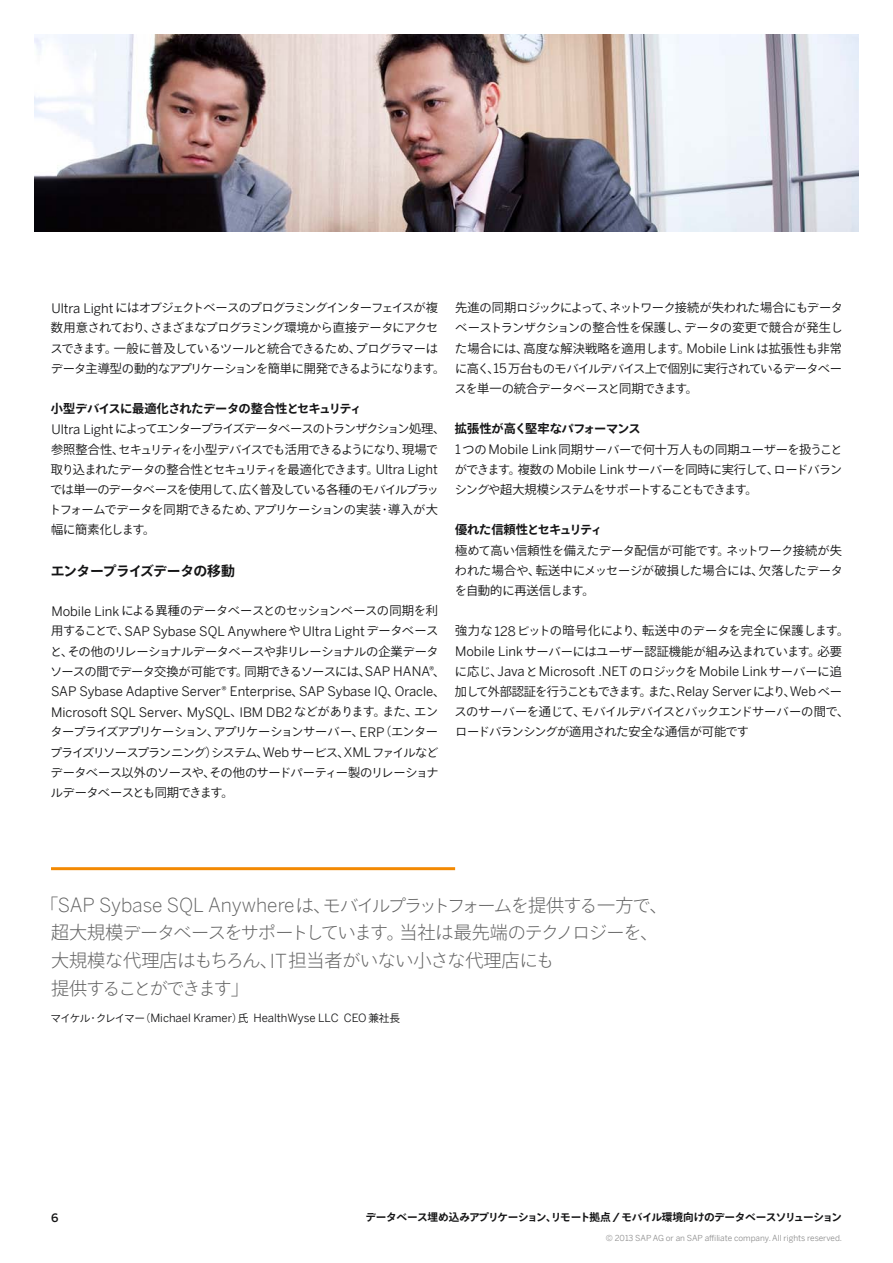
<style>
.page{position:relative;width:893px;height:1263px;background:#fff}
.page>*{position:absolute;margin:0;border:0;box-sizing:border-box;transform-origin:0 0}
.t1{font:300 19.35px "Benton Sans";color:#626262}
.t2{font:300 18px "Ryo Gothic Plus N";letter-spacing:-.095em;color:#626262}
.t3{font:300 18px "Koz Go Pr 6 N";color:#626262}
.t4{font:300 18px "Ryo Gothic Plus N";letter-spacing:-.115em;color:#626262}
.t5{font:700 13.8px "Ryo Gothic Plus N";letter-spacing:-.055em;color:#141415}
.t6{font:13.05px/20.2px "Benton Sans";color:#141415}
.t7{font:12.15px/20.2px "Ryo Gothic Plus N";letter-spacing:-.08em;color:#141415}
.t8{font:12.15px/20.2px "Ryo Gothic Plus N";letter-spacing:-.04em;color:#141415}
.t9{font:12.15px/20.2px "Ryo Gothic Plus N";letter-spacing:-.06em;color:#141415}
.t10{font:12.15px/20.2px "Ryo Gothic Plus N";letter-spacing:-.05em;color:#141415}
.t11{font:12.15px "Koz Go Pr 6 N";letter-spacing:.01em;color:#141415}
.t12{font:500 11.55px "Benton Sans";color:#141415}
.t13{font:11.4px "Benton Sans";color:#141415}
.t14{font:700 10.65px "Ryo Gothic Plus N";letter-spacing:-.05em;color:#141415}
.t15{font:8.25px "Benton Sans";color:#8d8d8d}
.s1{font-family:"Benton Sans";font-size:13.05px}
.s2{font-family:"Koz Go Pr 6 N"}
.s3{font-family:"Koz Go Pr 6 N";font-weight:700}
.s4{font-weight:700}
.s5{font-family:"Koz Go Pr 6 N";font-size:9.15px}
.s6{font-family:"Ryo Gothic Plus N"}
.s7{font-family:"Koz Go Pr 6 N";font-size:12.15px}
.s8{font-family:"Ryo Gothic Plus N";font-size:12.15px}
.s9{font-family:"Koz Go Pr 6 N";font-size:18px}
.s10{font-family:"Ryo Gothic Plus N";font-size:18px}
.s11{font-family:"Benton Sans";font-size:19.35px}
.s12{font-family:"Ryo Gothic Plus N";font-size:10.65px}
.s13{font-family:"Koz Go Pr 6 N";font-size:7.95px}
.s14{font-family:"Koz Go Pr 6 N";font-size:10.65px}
.s15{font-family:"Benton Sans";font-weight:500;font-size:12.45px}
</style>
<div class="page">
<img style="left:34px;top:34px;width:825px;height:197px">
<hr style="left:51px;top:867px;width:404px;height:3px;background:#f38901">
<p class="t7" style="left:50px;top:298px;width:396px"><span class="s1">Ultra Light</span> にはオブジェクトベースのプログラミングインターフェイスが<span class="s2">複数用意</span>されており<span class="s2">、</span>さまざまなプログラミング<span class="s2">環境</span>から<span class="s2">直接</span>データにアクセスできます<span class="s2">。一般</span>に<span class="s2">普及</span>しているツールと<span class="s2">統合</span>できるため<span class="s2">、</span>プログラマーはデータ<span class="s2">主導型</span>の<span class="s2">動的</span>なアプリケーションを<span class="s2">簡単</span>に<span class="s2">開発</span>できるようになります<span class="s2">。</span></p>
<p class="t7" style="left:49px;top:399px;width:398px"><span class="s3">小型</span><span class="s4">デバイスに</span><span class="s3">最適化</span><span class="s4">されたデータの</span><span class="s3">整合性</span><span class="s4">とセキュリティ<br></span><span class="s1">Ultra Light</span> によってエンタープライズデータベースのトランザクション<span class="s2">処理、参照整合性、</span>セキュリティを<span class="s2">小型</span>デバイスでも<span class="s2">活用</span>できるようになり<span class="s2">、現場</span>で<span class="s2">取</span>り<span class="s2">込</span>まれたデータの<span class="s2">整合性</span>とセキュリティを<span class="s2">最適化</span>できます<span class="s2">。</span><span class="s1">Ultra Light</span>では<span class="s2">単一</span>のデータベースを<span class="s2">使用</span>して<span class="s2">、広</span>く<span class="s2">普及</span>している<span class="s2">各種</span>のモバイルプラットフォームでデータを<span class="s2">同期</span>できるため<span class="s2">、</span>アプリケーションの<span class="s2">実装</span><span class="s5">・</span><span class="s2">導入</span>が<span class="s2">大</span></p>
<p class="t11" style="left:51px;top:523px;width:106px">幅<span class="s6">に</span>簡素化<span class="s6">します</span>。</p>
<p class="t5" style="left:51px;top:562px;width:186px">エンタープライズデータの<span class="s2">移動</span></p>
<p class="t8" style="left:51px;top:601px;width:388px"><span class="s1">Mobile Link</span> による<span class="s2">異種</span>のデータベースとのセッションベースの<span class="s2">同期</span>を<span class="s2">利</span></p>
<p class="t6" style="left:51px;top:620px;width:389px"><span class="s7">用</span><span class="s8">することで</span><span class="s7">、</span>SAP Sybase SQL Anywhere<span class="s8">や</span>Ultra Light<span class="s8">データベース</span></p>
<p class="t9" style="left:50px;top:641px;width:397px">と<span class="s2">、</span>その<span class="s2">他</span>のリレーショナルデータベースや<span class="s2">非</span>リレーショナルの<span class="s2">企業</span>データソースの<span class="s2">間</span>でデータ<span class="s2">交換</span>が<span class="s2">可能</span>です<span class="s2">。同期</span>できるソースには<span class="s2">、</span><span class="s1">SAP HANA®</span><span class="s2">、</span></p>
<p class="t6" style="left:51px;top:681px;width:396px">SAP Sybase Adaptive Server® Enterprise<span class="s7">、</span>SAP Sybase IQ<span class="s7">、</span>Oracle<span class="s7">、<br></span>Microsoft SQL Server<span class="s7">、</span>MySQL<span class="s7">、</span>IBM DB2<span class="s8">などがあります</span><span class="s7">。</span><span class="s8">また</span><span class="s7">、</span><span class="s8">エン</span></p>
<p class="t7" style="left:50px;top:722px;width:390px;text-align:justify">タープライズアプリケーション<span class="s2">、</span>アプリケーションサーバー<span class="s2">、</span><span class="s1">ERP</span><span class="s2">（</span>エンタープライズリソースプランニング<span class="s2">）</span>システム<span class="s2">、</span><span class="s1">Web</span> サービス<span class="s2">、</span><span class="s1">XML</span>ファイルなどデータベース<span class="s2">以外</span>のソースや<span class="s2">、</span>その<span class="s2">他</span>のサードパーティー<span class="s2">製</span>のリレーショナルデータベースとも<span class="s2">同期</span>できます<span class="s2">。</span></p>
<p class="t7" style="left:455px;top:298px;width:389px"><span class="s2">先進</span>の<span class="s2">同期</span>ロジックによって<span class="s2">、</span>ネットワーク<span class="s2">接続</span>が<span class="s2">失</span>われた<span class="s2">場合</span>にもデータベーストランザクションの<span class="s2">整合性</span>を<span class="s2">保護</span>し<span class="s2">、</span>データの<span class="s2">変更</span>で<span class="s2">競合</span>が<span class="s2">発生</span>し</p>
<p class="t11" style="left:455px;top:341px;width:388px"><span class="s6">た</span>場合<span class="s6">には</span>、高度<span class="s6">な</span>解決戦略<span class="s6">を</span>適用<span class="s6">します</span>。<span class="s1">Mobile Link</span> <span class="s6">は</span>拡張性<span class="s6">も</span>非常</p>
<p class="t7" style="left:454px;top:359px;width:389px">に<span class="s2">高</span>く<span class="s2">、</span><span class="s1">15</span> <span class="s2">万台</span>ものモバイルデバイス<span class="s2">上</span>で<span class="s2">個別</span>に<span class="s2">実行</span>されているデータベースを<span class="s2">単一</span>の<span class="s2">統合</span>データベースと<span class="s2">同期</span>できます<span class="s2">。</span></p>
<p class="t7" style="left:455px;top:419px;width:390px"><span class="s3">拡張性</span><span class="s4">が</span><span class="s3">高</span><span class="s4">く</span><span class="s3">堅牢</span><span class="s4">なパフォーマンス<br></span><span class="s1">1</span>つの <span class="s1">Mobile Link</span> <span class="s2">同期</span>サーバーで<span class="s2">何十万人</span>もの<span class="s2">同期</span>ユーザーを<span class="s2">扱</span>うことができます<span class="s2">。複数</span>の <span class="s1">Mobile Link</span>サーバーを<span class="s2">同時</span>に<span class="s2">実行</span>して<span class="s2">、</span>ロードバランシングや<span class="s2">超大規模</span>システムをサポートすることもできます<span class="s2">。</span></p>
<p class="t8" style="left:455px;top:520px;width:389px"><span class="s3">優</span><span class="s4">れた</span><span class="s3">信頼性</span><span class="s4">とセキュリティ<br></span><span class="s2">極</span>めて<span class="s2">高</span>い<span class="s2">信頼性</span>を<span class="s2">備</span>えたデータ<span class="s2">配信</span>が<span class="s2">可能</span>です<span class="s2">。</span>ネットワーク<span class="s2">接続</span>が<span class="s2">失</span>われた<span class="s2">場合</span>や<span class="s2">、転送中</span>にメッセージが<span class="s2">破損</span>した<span class="s2">場合</span>には<span class="s2">、欠落</span>したデータ</p>
<p class="t11" style="left:455px;top:584px;width:141px"><span class="s6">を</span>自動的<span class="s6">に</span>再送信<span class="s6">します</span>。</p>
<p class="t10" style="left:455px;top:621px;width:396px"><span class="s2">強力</span>な<span class="s1">128</span>ビットの<span class="s2">暗号化</span>により<span class="s2">、転送中</span>のデータを<span class="s2">完全</span>に<span class="s2">保護</span>します<span class="s2">。<br></span><span class="s1">Mobile Link</span>サーバーにはユーザー<span class="s2">認証機能</span>が<span class="s2">組</span>み<span class="s2">込</span>まれています<span class="s2">。必要</span></p>
<p class="t6" style="left:455px;top:661px;width:388px"><span class="s8">に</span><span class="s7">応</span><span class="s8">じ</span><span class="s7">、</span>Java<span class="s8">と</span>Microsoft .NET <span class="s8">のロジックを</span>Mobile Link<span class="s8">サーバーに</span><span class="s7">追</span></p>
<p class="t7" style="left:454px;top:682px;width:397px"><span class="s2">加</span>して<span class="s2">外部認証</span>を<span class="s2">行</span>うこともできます<span class="s2">。</span>また<span class="s2">、</span><span class="s1">Relay Server</span> により<span class="s2">、</span><span class="s1">Web</span> ベースのサーバーを<span class="s2">通</span>じて<span class="s2">、</span>モバイルデバイスとバックエンドサーバーの<span class="s2">間</span>で<span class="s2">、</span>ロードバランシングが<span class="s2">適用</span>された<span class="s2">安全</span>な<span class="s2">通信</span>が<span class="s2">可能</span>です</p>
<h1 class="t1" style="left:40px;top:892px;width:629px"><span class="s9">「</span>SAP Sybase SQL Anywhere<span class="s10">は</span><span class="s9">、</span><span class="s10">モバイルプラットフォームを</span><span class="s9">提供</span><span class="s10">する</span><span class="s9">一方</span><span class="s10">で</span><span class="s9">、</span></h1>
<h2 class="t2" style="left:51px;top:921px;width:609px"><span class="s2">超大規模</span>データベースをサポートしています<span class="s2">。当社</span>は<span class="s2">最先端</span>のテクノロジーを<span class="s2">、</span></h2>
<h2 class="t3" style="left:51px;top:950px;width:505px">大規模<span class="s6">な</span>代理店<span class="s6">はもちろん</span>、<span class="s11">IT</span>担当者<span class="s6">がいない</span>小<span class="s6">さな</span>代理店<span class="s6">にも</span></h2>
<h2 class="t4" style="left:51px;top:977px;width:199px"><span class="s2">提供</span>することができます<span class="s2">」</span></h2>
<p class="t13" style="left:50px;top:1010px;width:351px"><span class="s12">マイケル</span><span class="s13">・</span><span class="s12">クレイマー</span><span class="s14">（</span>Michael Kramer<span class="s14">）氏</span> HealthWyse LLC CEO<span class="s14">兼社長</span></p>
<p class="t12" style="left:51px;top:1209px;width:9px">6</p>
<p class="t14" style="left:365px;top:1210px;width:478px">データベース<span class="s2">埋</span>め<span class="s2">込</span>みアプリケーション<span class="s2">、</span>リモート<span class="s2">拠点</span> <span class="s15">/</span> モバイル<span class="s2">環境向</span>けのデータベースソリューション</p>
<p class="t15" style="left:606px;top:1232px;width:238px">© 2013 SAP AG or an SAP affiliate company. All rights reserved.</p>
</div>
